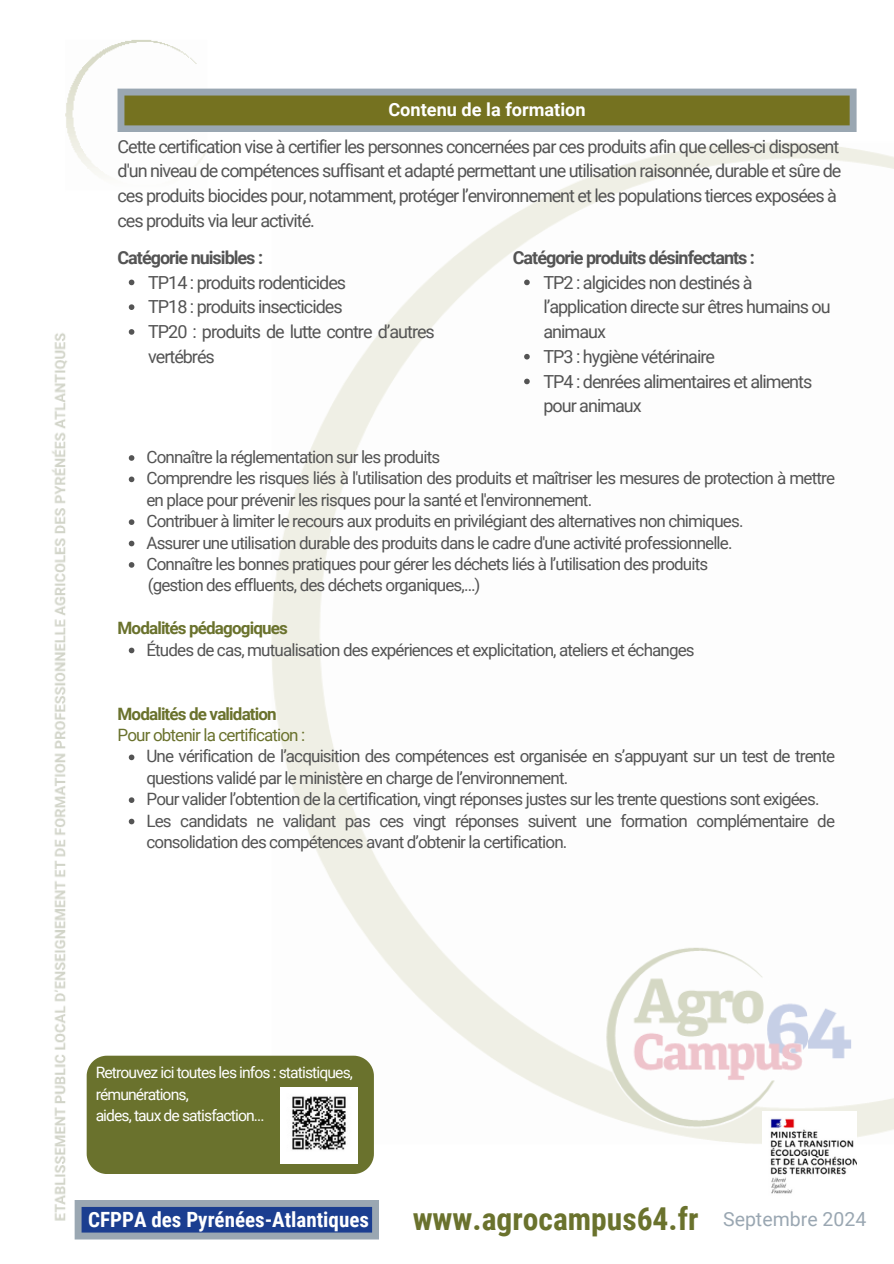
<style>
.page{position:relative;width:894px;height:1264px;background:#fff}
.page>*{position:absolute;margin:0;border:0;box-sizing:border-box;transform-origin:0 0}
.t1{font:700 31.5px "Roboto Condensed";color:#6a722d}
.t2{font:700 21px "Roboto Condensed";color:#fff}
.t3{font:19.5px "Roboto";color:#9aa7b2}
.t4{font:700 18.15px "Roboto";color:#fff}
.t5{font:18px/24.8px "Roboto";letter-spacing:-.055em;color:#545454}
.t6{font:700 18px "Roboto";letter-spacing:-.055em;color:#545454}
.t7{font:16.95px/21.3px "Roboto";letter-spacing:-.05em;color:#545454}
.t8{font:16.95px/21.3px "Roboto";letter-spacing:-.05em;color:#6a722d}
.t9{font:700 16.95px "Roboto";letter-spacing:-.05em;color:#6a722d}
.t10{font:15.75px/21.6px "Roboto";letter-spacing:-.055em;color:#fff}
.s1{font-weight:700}
</style>
<div class="page">
<img style="left:52px;top:40px;width:841px;height:1200px">
<svg style="left:75px;top:1199px;width:304px;height:40px;background:#4e689f"></svg>
<svg style="left:117px;top:89px;width:739px;height:43px;background:#80824e"></svg>
<div style="left:87px;top:1055px;width:286px;height:118px;background:#6a722d"></div>
<img style="left:281px;top:1087px;width:76px;height:76px">
<svg style="left:129px;top:455px;width:5px;height:6px"></svg>
<svg style="left:129px;top:476px;width:5px;height:6px"></svg>
<svg style="left:129px;top:519px;width:5px;height:6px"></svg>
<svg style="left:129px;top:540px;width:5px;height:6px"></svg>
<svg style="left:129px;top:562px;width:5px;height:5px"></svg>
<svg style="left:129px;top:647px;width:5px;height:6px"></svg>
<svg style="left:129px;top:754px;width:5px;height:6px"></svg>
<svg style="left:129px;top:797px;width:5px;height:6px"></svg>
<svg style="left:129px;top:818px;width:5px;height:6px"></svg>
<img style="left:762px;top:1111px;width:94px;height:88px">
<svg style="left:129px;top:279px;width:5px;height:6px"></svg>
<svg style="left:129px;top:304px;width:5px;height:6px"></svg>
<svg style="left:129px;top:329px;width:5px;height:6px"></svg>
<svg style="left:524px;top:279px;width:5px;height:6px"></svg>
<svg style="left:524px;top:354px;width:5px;height:5px"></svg>
<svg style="left:524px;top:378px;width:5px;height:6px"></svg>
<p class="t4" style="left:388px;top:99px;width:199px">Contenu de la formation</p>
<h1 class="t5" style="left:117px;top:134px;width:725px">Cette certification vise à certifier les personnes concernées par ces produits afin que celles-ci disposent d'un niveau de compétences suffisant et adapté permettant une utilisation raisonnée, durable et sûre de ces produits biocides pour, notamment, protéger l’environnement et les populations tierces exposées à ces produits via leur activité.</h1>
<p class="t6" style="left:117px;top:247px;width:147px">Catégorie nuisibles :</p>
<p class="t5" style="left:148px;top:270px;width:199px">TP14 : produits rodenticides</p>
<p class="t5" style="left:148px;top:295px;width:196px">TP18 : produits insecticides</p>
<p class="t5" style="left:148px;top:319px;width:288px">TP20 : produits de lutte contre d’autres vertébrés</p>
<p class="t6" style="left:512px;top:247px;width:243px">Catégorie produits désinfectants :</p>
<p class="t5" style="left:543px;top:270px;width:289px">TP2 : algicides non destinés à l’application directe sur êtres humains ou animaux</p>
<h2 class="t5" style="left:543px;top:344px;width:173px">TP3 : hygiène vétérinaire</h2>
<p class="t5" style="left:543px;top:369px;width:270px">TP4 : denrées alimentaires et aliments pour animaux</p>
<h5 class="t7" style="left:146px;top:446px;width:295px">Connaître la réglementation sur les produits</h5>
<h4 class="t7" style="left:146px;top:468px;width:690px">Comprendre les risques liés à l'utilisation des produits et maîtriser les mesures de protection à mettre en place pour prévenir les risques pour la santé et l'environnement.</h4>
<p class="t7" style="left:146px;top:511px;width:598px">Contribuer à limiter le recours aux produits en privilégiant des alternatives non chimiques.</p>
<p class="t7" style="left:146px;top:532px;width:587px">Assurer une utilisation durable des produits dans le cadre d'une activité professionnelle.</p>
<p class="t7" style="left:146px;top:553px;width:563px">Connaître les bonnes pratiques pour gérer les déchets liés à l’utilisation des produits</p>
<h4 class="t7" style="left:148px;top:575px;width:334px">(gestion des effluents, des déchets organiques,…)</h4>
<p class="t9" style="left:117px;top:618px;width:172px">Modalités pédagogiques</p>
<p class="t7" style="left:146px;top:639px;width:549px">Études de cas, mutualisation des expériences et explicitation, ateliers et échanges</p>
<p class="t8" style="left:117px;top:703px;width:189px"><span class="s1">Modalités de validation<br></span>Pour obtenir la certification :</p>
<p class="t7" style="left:146px;top:746px;width:690px">Une vérification de l’acquisition des compétences est organisée en s’appuyant sur un test de trente questions validé par le ministère en charge de l’environnement.</p>
<p class="t7" style="left:146px;top:788px;width:674px">Pour valider l’obtention de la certification, vingt réponses justes sur les trente questions sont exigées.</p>
<p class="t7" style="left:146px;top:810px;width:690px">Les candidats ne validant pas ces vingt réponses suivent une formation complémentaire de consolidation des compétences avant d’obtenir la certification.</p>
<h5 class="t10" style="left:96px;top:1062px;width:259px">Retrouvez ici toutes les infos : statistiques, rémunérations,</h5>
<p class="t10" style="left:96px;top:1105px;width:170px">aides, taux de satisfaction...</p>
<h4 class="t2" style="left:88px;top:1206px;width:282px">CFPPA des Pyrénées-Atlantiques</h4>
<p class="t1" style="left:412px;top:1200px;width:287px">www.agrocampus64.fr</p>
<h5 class="t3" style="left:723px;top:1208px;width:145px">Septembre 2024</h5>
</div>
